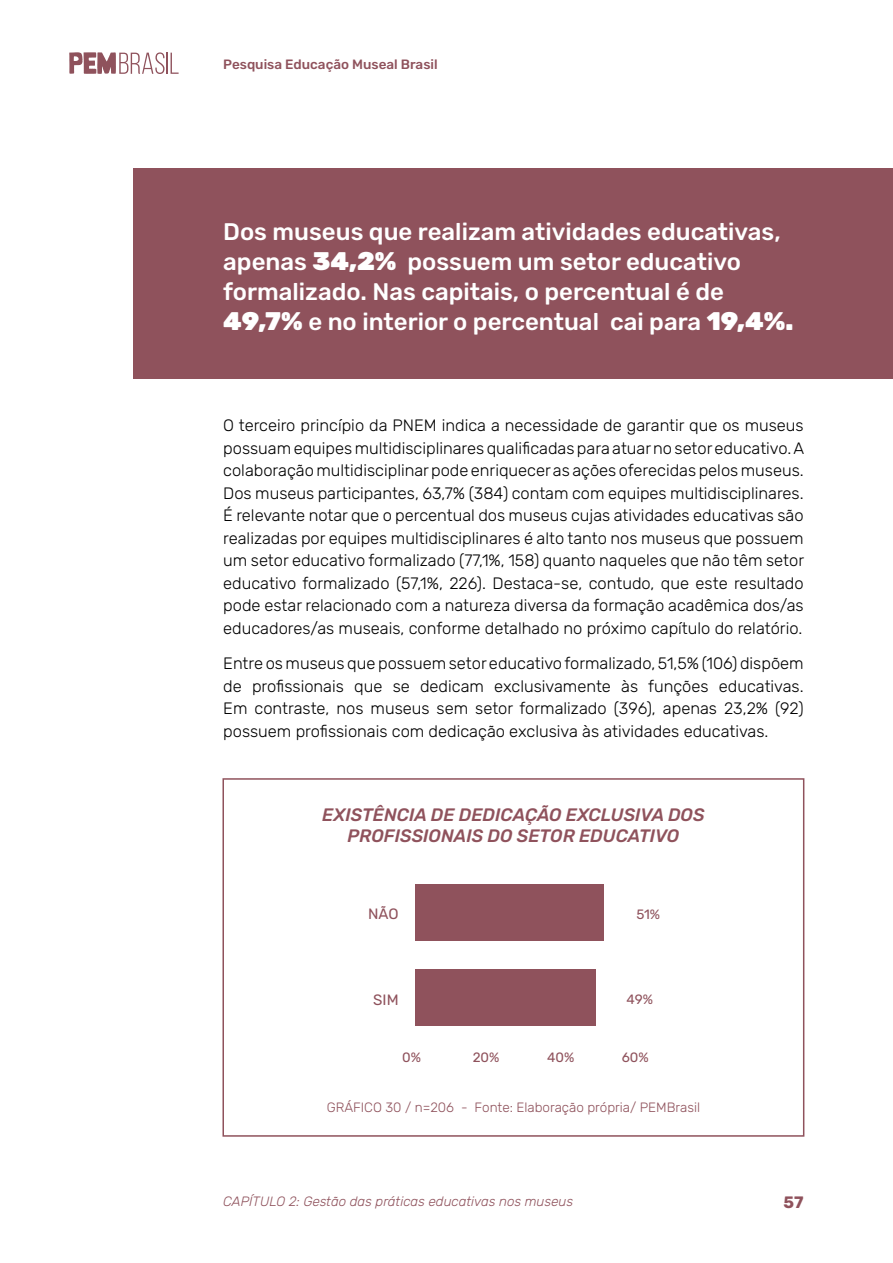
<style>
.page{position:relative;width:893px;height:1263px;background:#fff}
.page>*{position:absolute;margin:0;border:0;box-sizing:border-box;transform-origin:0 0}
.t1{font:500 24px/30px "Rubik";color:#fff}
.t2{font:italic 500 18px/21.6px "Rubik";color:#8f525c;text-align:center}
.t3{font:300 16.5px/22.5px "Rubik";color:#000;text-align:justify}
.t4{font:700 16.5px "Rubik";color:#8f525c}
.t5{font:15px "Rubik";color:#8f525c}
.t6{font:300 13.5px "Rubik";color:#8f525c}
.t7{font:italic 300 13.5px "Rubik";color:#8f525c}
.t8{font:500 13.5px "Rubik";color:#8f525c}
.t9{font:13.5px "Rubik";color:#8f525c}
.s1{font-weight:900;font-size:25.5px}
</style>
<div class="page">
<svg style="left:69px;top:52px;width:110px;height:22px"></svg>
<div style="left:134px;top:168px;width:759px;height:211px;background:#8f525c"></div>
<div style="left:222px;top:778px;width:582px;height:359px;border:2px solid #8f525c"></div>
<div style="left:415px;top:884px;width:189px;height:57px;background:#8f525c"></div>
<div style="left:415px;top:969px;width:180px;height:57px;background:#8f525c"></div>
<p class="t8" style="left:223px;top:57px;width:216px">Pesquisa Educação Museal Brasil</p>
<h1 class="t1" style="left:223px;top:217px;width:572px">Dos museus que realizam atividades educativas, apenas <span class="s1">34,2%</span> possuem um setor educativo formalizado. Nas capitais, o percentual é de <span class="s1">49,7%</span> e no interior o percentual cai para <span class="s1">19,4%.</span></h1>
<p class="t3" style="left:223px;top:415px;width:582px">O terceiro princípio da PNEM indica a necessidade de garantir que os museus possuam equipes multidisciplinares qualificadas para atuar no setor educativo. A colaboração multidisciplinar pode enriquecer as ações oferecidas pelos museus.<br>Dos museus participantes, 63,7% (384) contam com equipes multidisciplinares.<br>É relevante notar que o percentual dos museus cujas atividades educativas são realizadas por equipes multidisciplinares é alto tanto nos museus que possuem um setor educativo formalizado (77,1%, 158) quanto naqueles que não têm setor educativo formalizado (57,1%, 226). Destaca-se, contudo, que este resultado pode estar relacionado com a natureza diversa da formação acadêmica dos/as educadores/as museais, conforme detalhado no próximo capítulo do relatório.</p>
<p class="t3" style="left:223px;top:652px;width:582px">Entre os museus que possuem setor educativo formalizado, 51,5% (106) dispõem de profissionais que se dedicam exclusivamente às funções educativas.<br>Em contraste, nos museus sem setor formalizado (396), apenas 23,2% (92) possuem profissionais com dedicação exclusiva às atividades educativas.</p>
<p class="t2" style="left:322px;top:804px;width:384px">EXISTÊNCIA DE DEDICAÇÃO EXCLUSIVA DOS<br>PROFISSIONAIS DO SETOR EDUCATIVO</p>
<p class="t5" style="left:368px;top:906px;width:32px">NÃO</p>
<p class="t5" style="left:373px;top:991px;width:27px">SIM</p>
<p class="t9" style="left:636px;top:906px;width:25px">51%</p>
<p class="t9" style="left:626px;top:992px;width:28px">49%</p>
<p class="t9" style="left:402px;top:1049px;width:20px">0%</p>
<p class="t9" style="left:473px;top:1049px;width:28px">20%</p>
<p class="t9" style="left:547px;top:1049px;width:29px">40%</p>
<p class="t9" style="left:622px;top:1049px;width:28px">60%</p>
<p class="t6" style="left:327px;top:1100px;width:375px">GRÁFICO 30 / n=206 - Fonte: Elaboração própria/ PEMBrasil</p>
<p class="t7" style="left:223px;top:1193px;width:351px">CAPÍTULO 2: Gestão das práticas educativas nos museus</p>
<p class="t4" style="left:784px;top:1192px;width:22px">57</p>
</div>
